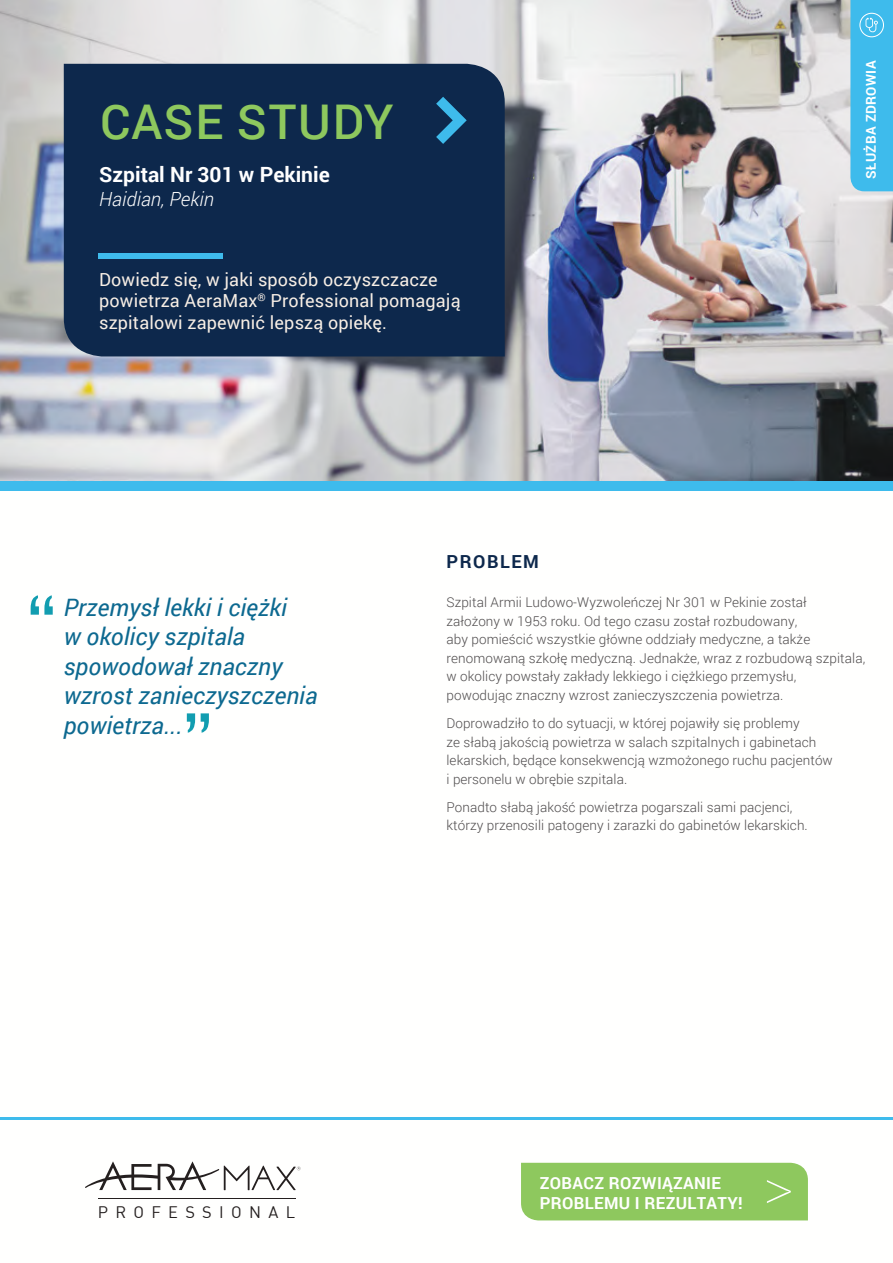
<style>
.page{position:relative;width:893px;height:1263px;background:#fff}
.page>*{position:absolute;margin:0;border:0;box-sizing:border-box;transform-origin:0 0}
.t1{font:500 47.85px "Roboto";letter-spacing:.035em;color:#8ec85e}
.t2{font:italic 24px/29.5px "Roboto";color:#0d6990}
.t3{font:700 21px "Roboto";color:#fff}
.t4{font:italic 300 19.5px "Roboto";letter-spacing:.005em;color:#fff}
.t5{font:18px "Roboto";letter-spacing:.01em;color:#f7eee5}
.t6{font:700 18px "Roboto";letter-spacing:.085em;color:#0d284c}
.t7{font:700 16.5px "Roboto";letter-spacing:.02em;color:#fff}
.t8{font:16.35px "DIN";letter-spacing:.45em;color:#241f1f}
.t9{font:300 13.5px/18.6px "Roboto";letter-spacing:.005em;color:#4f4c4d}
.t10{font:700 13.5px "Roboto";letter-spacing:.03em;color:#fff}
</style>
<div class="page">
<div style="left:521px;top:1163px;width:287px;height:57px;background:#8ec85e"></div>
<hr style="left:98px;top:1198px;width:198px;height:1px;background:#241f1f">
<svg style="left:85px;top:1161px;width:216px;height:29px"></svg>
<hr style="left:0;top:1118px;width:893px;height:2px;background:#3ebbec">
<div style="left:0;top:480px;width:893px;height:11px;background:#3ebbec"></div>
<img style="left:0;top:0;width:893px;height:480px">
<div style="left:64px;top:64px;width:441px;height:292px;background:#0d284c"></div>
<div style="left:98px;top:253px;width:125px;height:6px;background:#3ebbec"></div>
<svg style="left:436px;top:97px;width:31px;height:47px"></svg>
<div style="left:850px;top:0;width:43px;height:191px;background:#3ebbec"></div>
<svg style="left:187px;top:713px;width:22px;height:20px"></svg>
<svg style="left:31px;top:595px;width:22px;height:20px"></svg>
<h1 class="t1" style="left:100px;top:88px;width:295px">CASE STUDY</h1>
<h3 class="t3" style="left:99px;top:160px;width:232px">Szpital Nr 301 w Pekinie</h3>
<h3 class="t4" style="left:99px;top:185px;width:116px">Haidian, Pekin</h3>
<h3 class="t5" style="left:99px;top:267px;width:340px">Dowiedz się, w jaki sposób oczyszczacze</h3>
<h3 class="t5" style="left:99px;top:288px;width:363px">powietrza AeraMax<sup>®</sup> Professional pomagają</h3>
<h3 class="t5" style="left:99px;top:310px;width:289px">szpitalowi zapewnić lepszą opiekę.</h3>
<h3 class="t6" style="left:446px;top:549px;width:94px">PROBLEM</h3>
<p class="t10" style="left:861px;top:179px;width:120px;rotate:-90deg">SŁUŻBA ZDROWIA</p>
<h2 class="t2" style="left:64px;top:592px;width:255px">Przemysł lekki i ciężki<br>w okolicy szpitala spowodował znaczny wzrost zanieczyszczenia powietrza...</h2>
<p class="t9" style="left:446px;top:592px;width:420px">Szpital Armii Ludowo-Wyzwoleńczej Nr 301 w Pekinie został<br>założony w 1953 roku. Od tego czasu został rozbudowany,<br>aby pomieścić wszystkie główne oddziały medyczne, a także renomowaną szkołę medyczną. Jednakże, wraz z rozbudową szpitala, w okolicy powstały zakłady lekkiego i ciężkiego przemysłu, powodując znaczny wzrost zanieczyszczenia powietrza.</p>
<p class="t9" style="left:446px;top:713px;width:388px">Doprowadziło to do sytuacji, w której pojawiły się problemy<br>ze słabą jakością powietrza w salach szpitalnych i gabinetach lekarskich, będące konsekwencją wzmożonego ruchu pacjentów i personelu w obrębie szpitala.</p>
<p class="t9" style="left:446px;top:797px;width:363px">Ponadto słabą jakość powietrza pogarszali sami pacjenci, którzy przenosili patogeny i zarazki do gabinetów lekarskich.</p>
<p class="t8" style="left:98px;top:1202px;width:199px">PROFESSIONAL</p>
<p class="t7" style="left:540px;top:1171px;width:183px">ZOBACZ ROZWIĄZANIE</p>
<p class="t7" style="left:540px;top:1191px;width:204px">PROBLEMU I REZULTATY!</p>
</div>
